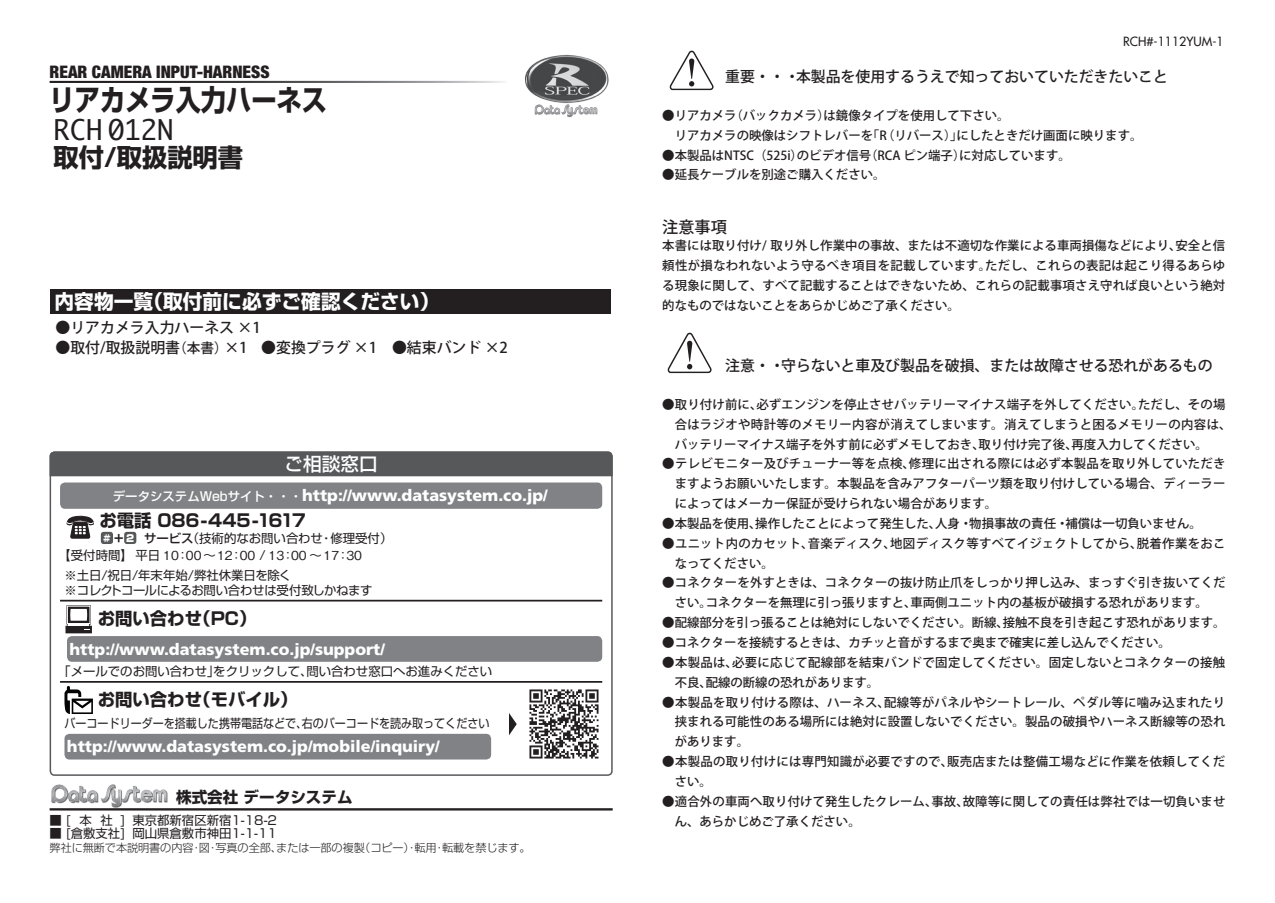
<style>
.page{position:relative;width:1275px;height:903px;background:#fff}
.page>*{position:absolute;margin:0;border:0;box-sizing:border-box;transform-origin:0 0}
.t1{font:700 29.4px "Shin Go Pro";color:#231f20;scale:.86 1}
.t2{font:27.3px "Monaco";color:#231f20}
.t3{font:700 25.2px "Shin Go Pro";color:#231f20}
.ノーマル{font:700 19.78px "Shin Go Pro";color:#fff}
.t4{font:500 18.55px "Shin Go Pro";color:#fff}
.t5{font:700 17.32px "Shin Go Pro";color:#231f20}
.t6{font:900 condensed 17.15px "Helvetica Neue";color:#231f20}
.t7{font:900 16.1px "Frutiger";color:#fff}
.t8{font:500 16.1px "Koz Go Pro";color:#231f20}
.t9{font:700 15.58px "Shin Go Pro";color:#231f20}
.ノーマル-2{font:500 14.88px "Koz Go Pro";color:#231f20}
.ノーマル-3{font:500 13.65px "Koz Go Pro";color:#231f20}
.t10{font:500 12.42px/19.8px "Koz Go Pro";letter-spacing:.005em;color:#231f20}
.t11{font:500 12.42px/19.8px "Koz Go Pro";letter-spacing:.025em;color:#231f20}
.t12{font:12.42px "Shin Go Pro";color:#231f20}
.t13{font:500 12.42px "Koz Go Pro";letter-spacing:.03em;color:#231f20}
.t14{font:12.42px "Shin Go Pro";color:#231f20;scale:.89 1}
.t15{font:500 12.42px "Gothic BBB Pro";color:#231f20}
.t16{font:12.42px "Shin Go Pro";letter-spacing:-.035em;color:#231f20}
.t17{font:500 12.42px "Shin Go Pro";color:#fff}
.ノーマル-4{font:12.42px "Futura";color:#231f20}
.t18{font:500 12.42px "Shin Go Pro";color:#231f20}
.t19{font:700 12.42px "Shin Go Pro";color:#231f20}
.t20{font:300 11.2px "Shin Go Pro";letter-spacing:-.01em;color:#231f20}
.t21{font:900 9.97px "Shin Go Pro";color:#fff}
.s1{font-size:14.88px}
.s2{font-family:"Shin Go Pro";font-weight:400}
</style>
<div class="page">
<img style="left:667px;top:332px;width:45px;height:41px">
<img style="left:669px;top:50px;width:45px;height:41px">
<img style="left:51px;top:784px;width:117px;height:24px">
<hr style="left:50px;top:808px;width:563px;height:2px;background:#231f20">
<div style="left:60px;top:482px;width:542px;height:27px;background:#808285;border-radius:5px"></div>
<div style="left:50px;top:451px;width:563px;height:25px;background:#57585a"></div>
<div style="left:67px;top:636px;width:535px;height:26px;background:#808285;border-radius:5px"></div>
<svg style="left:66px;top:605px;width:26px;height:28px"></svg>
<div style="left:64px;top:734px;width:427px;height:25px;background:#808285;border-radius:5px"></div>
<svg style="left:64px;top:686px;width:29px;height:28px"></svg>
<svg style="left:509px;top:713px;width:8px;height:22px"></svg>
<img style="left:529px;top:689px;width:70px;height:70px">
<hr style="left:60px;top:681px;width:542px;height:2px;background:#231f20">
<hr style="left:60px;top:600px;width:542px;height:1px;background:#231f20">
<svg style="left:66px;top:516px;width:28px;height:23px"></svg>
<div style="left:101px;top:532px;width:12px;height:12px;background:#57585a;border-radius:3px"></div>
<div style="left:124px;top:532px;width:12px;height:12px;background:#57585a;border-radius:3px"></div>
<div style="left:50px;top:289px;width:560px;height:25px;background:#231f20"></div>
<img style="left:525px;top:54px;width:84px;height:49px">
<img style="left:534px;top:103px;width:64px;height:15px">
<p class="t6" style="left:50px;top:58px;width:222px">REAR CAMERA INPUT-HARNESS</p>
<p class="t1" style="left:50px;top:76px;width:324px">リアカメラ入力ハーネス</p>
<p class="t2" style="left:54px;top:106px;width:122px">RCH 012N</p>
<p class="t3" style="left:54px;top:138px;width:191px">取付/取扱説明書</p>
<p class="ノーマル" style="left:55px;top:286px;width:100px">内容物一覧</p>
<p class="ノーマル" style="left:143px;top:286px;width:298px">（取付前に必ずご確認ください(</p>
<p class="ノーマル-2" style="left:56px;top:318px;width:207px">●リアカメラ入力ハーネス ×1</p>
<p class="ノーマル-2" style="left:56px;top:338px;width:126px">●取付/取扱説明書</p>
<p class="ノーマル-3" style="left:173px;top:340px;width:76px">（本書）<span class="s1">×1</span></p>
<p class="ノーマル-2" style="left:261px;top:338px;width:117px">●変換プラグ ×1</p>
<p class="ノーマル-2" style="left:392px;top:338px;width:117px">●結束バンド ×2</p>
<p class="t4" style="left:285px;top:449px;width:95px">ご相談窓口</p>
<p class="t7" style="left:302px;top:486px;width:247px">http://www.datasystem.co.jp/</p>
<p class="t17" style="left:113px;top:486px;width:191px">データシステムWebサイト・・・</p>
<p class="t5" style="left:99px;top:507px;width:208px">お電話 086-445-1617</p>
<p class="t15" style="left:58px;top:546px;width:305px"><span class="s2">【受付時間】平日</span> 10：00<span class="s2">〜</span>12：00 <span class="s2">/</span> 13：00 <span class="s2">〜</span>17：30</p>
<p class="t12" style="left:64px;top:565px;width:228px">※土日/祝日/年末年始/弊社休業日を除く</p>
<p class="t16" style="left:64px;top:580px;width:309px">※コレクトコールによるお問い合わせは受付致しかねます</p>
<p class="t12" style="left:187px;top:528px;width:137px">（技術的なお問い合わせ</p>
<p class="t18" style="left:144px;top:528px;width:51px">サービス</p>
<p class="t12" style="left:330px;top:528px;width:64px">修理受付(</p>
<p class="t19" style="left:114px;top:528px;width:11px">+</p>
<p class="t21" style="left:126px;top:530px;width:10px">2</p>
<p class="t21" style="left:103px;top:530px;width:9px">#</p>
<p class="t12" style="left:320px;top:528px;width:14px">・</p>
<p class="t5" style="left:98px;top:605px;width:106px">お問い合わせ</p>
<p class="t7" style="left:70px;top:639px;width:317px">http://www.datasystem.co.jp/support/</p>
<p class="t12" style="left:306px;top:661px;width:188px">問い合わせ窓口へお進みください</p>
<p class="t5" style="left:193px;top:605px;width:65px">（PC(</p>
<p class="t12" style="left:58px;top:661px;width:163px">「メールでのお問い合わせ」</p>
<p class="t12" style="left:213px;top:661px;width:101px">をクリックして、</p>
<p class="t5" style="left:193px;top:686px;width:106px">（モバイル(</p>
<p class="t5" style="left:98px;top:686px;width:106px">お問い合わせ</p>
<p class="t14" style="left:64px;top:713px;width:479px">バーコードリーダーを搭載した携帯電話などで右のバーコードを読み取ってください</p>
<p class="t14" style="left:296px;top:713px;width:14px">、</p>
<p class="t7" style="left:67px;top:737px;width:374px">http://www.datasystem.co.jp/mobile/inquiry/</p>
<p class="t12" style="left:79px;top:810px;width:14px">本</p>
<p class="t12" style="left:100px;top:810px;width:14px">社</p>
<p class="t12" style="left:50px;top:810px;width:23px">■ [</p>
<p class="t12" style="left:120px;top:810px;width:6px">]</p>
<p class="t12" style="left:50px;top:823px;width:77px">■ [倉敷支社]</p>
<p class="t9" style="left:176px;top:785px;width:178px">株式会社データシステム</p>
<p class="t12" style="left:132px;top:810px;width:146px">東京都新宿区新宿1-18-2</p>
<p class="t12" style="left:132px;top:823px;width:146px">岡山県倉敷市神田1-1-11</p>
<p class="t20" style="left:359px;top:838px;width:60px">（コピー）・</p>
<p class="t20" style="left:50px;top:838px;width:145px">弊社に無断で本説明書の内容</p>
<p class="t20" style="left:442px;top:838px;width:90px">転載を禁じます。</p>
<p class="t20" style="left:215px;top:838px;width:68px">写真の全部、</p>
<p class="t20" style="left:276px;top:838px;width:90px">または一部の複製</p>
<p class="t20" style="left:414px;top:838px;width:24px">転用</p>
<p class="t20" style="left:199px;top:838px;width:13px">図</p>
<p class="t20" style="left:191px;top:838px;width:13px">・</p>
<p class="t20" style="left:207px;top:838px;width:13px">・</p>
<p class="t20" style="left:434px;top:838px;width:13px">・</p>
<p class="ノーマル-4" style="left:1123px;top:34px;width:102px">RCH#-1112YUM-1</p>
<p class="ノーマル-2" style="left:796px;top:67px;width:374px">本製品を使用するうえで知っておいていただきたいこと</p>
<p class="ノーマル-2" style="left:725px;top:67px;width:76px">重要・・・</p>
<p class="t10" style="left:823px;top:106px;width:188px">は鏡像タイプを使用して下さい。</p>
<p class="t10" style="left:730px;top:106px;width:101px">（バックカメラ）</p>
<p class="t10" style="left:662px;top:106px;width:76px">●リアカメラ</p>
<p class="t10" style="left:662px;top:126px;width:212px">　リアカメラの映像はシフトレバーを</p>
<p class="t10" style="left:867px;top:126px;width:97px">「（R リバース）」</p>
<p class="t10" style="left:956px;top:126px;width:188px">にしたときだけ画面に映ります。</p>
<p class="t10" style="left:797px;top:146px;width:76px">のビデオ信号</p>
<p class="t10" style="left:865px;top:146px;width:102px">（RCA ピン端子）</p>
<p class="t10" style="left:662px;top:146px;width:142px">●本製品はNTSC（525 ）i</p>
<p class="t10" style="left:662px;top:166px;width:225px">●延長ケーブルを別途ご購入ください。</p>
<p class="t10" style="left:959px;top:146px;width:113px">に対応しています。</p>
<p class="t8" style="left:662px;top:217px;width:66px">注意事項</p>
<p class="t10" style="left:985px;top:236px;width:242px;text-indent:-323px">本書には取り付け/ 取り外し作業中の事故、または不適切な作業による車両損傷などにより、<br>ただし、これらの表記は起こり得るあらゆ</p>
<p class="t10" style="left:1175px;top:236px;width:51px">安全と信</p>
<p class="t10" style="left:662px;top:256px;width:565px">頼性が損なわれないよう守るべき項目を記載しています。<br>る現象に関して、すべて記載することはできないため、これらの記載事項さえ守れば良いという絶対的なものではないことをあらかじめご了承ください。</p>
<p class="ノーマル-2" style="left:781px;top:356px;width:433px">守らないと車及び製品を破損、または故障させる恐れがあるもの</p>
<p class="ノーマル-2" style="left:725px;top:356px;width:61px">注意・・</p>
<p class="t10" style="left:756px;top:395px;width:389px">必ずエンジンを停止させバッテリーマイナス端子を外してください。</p>
<p class="t10" style="left:1138px;top:395px;width:89px">ただし、その場</p>
<p class="t10" style="left:662px;top:395px;width:102px">●取り付け前に、</p>
<p class="t13" style="left:675px;top:416px;width:558px">合はラジオや時計等のメモリー内容が消えてしまいます。消えてしまうと困るメモリーの内容は、</p>
<p class="t10" style="left:1071px;top:435px;width:138px">再度入力してください。</p>
<p class="t10" style="left:675px;top:435px;width:312px">バッテリーマイナス端子を外す前に必ずメモしておき、</p>
<p class="t11" style="left:909px;top:454px;width:318px">修理に出される際には必ず本製品を取り外していただき</p>
<p class="t10" style="left:978px;top:435px;width:101px">取り付け完了後、</p>
<p class="t10" style="left:675px;top:454px;width:552px;text-indent:-12px">●テレビモニター及びチューナー等を点検、<br>ますようお願いいたします。本製品を含みアフターパーツ類を取り付けしている場合、ディーラーによってはメーカー保証が受けられない場合があります。</p>
<p class="t10" style="left:1065px;top:514px;width:138px">補償は一切負いません。</p>
<p class="t10" style="left:969px;top:514px;width:101px">物損事故の責任・</p>
<p class="t10" style="left:935px;top:514px;width:39px">人身・</p>
<p class="t10" style="left:755px;top:514px;width:188px">操作したことによって発生した、</p>
<p class="t10" style="left:662px;top:514px;width:101px">●本製品を使用、</p>
<p class="t10" style="left:808px;top:534px;width:90px">音楽ディスク、</p>
<p class="t13" style="left:890px;top:535px;width:254px">地図ディスク等すべてイジェクトしてから、</p>
<p class="t13" style="left:1137px;top:535px;width:90px">脱着作業をおこ</p>
<p class="t10" style="left:675px;top:534px;width:140px;text-indent:-12px">●ユニット内のカセット、なってください。</p>
<p class="t10" style="left:910px;top:574px;width:317px;text-indent:-248px">●コネクターを外すときは、コネクターの抜け防止爪をしっかり押し込み、まっすぐ引き抜いてくだ車両側ユニット内の基板が破損する恐れがあります。</p>
<p class="t10" style="left:706px;top:593px;width:212px">コネクターを無理に引っ張りますと、</p>
<p class="t10" style="left:675px;top:593px;width:39px">さい。</p>
<p class="t10" style="left:1003px;top:613px;width:224px">接触不良を引き起こす恐れがあります。</p>
<p class="t10" style="left:662px;top:613px;width:348px">●配線部分を引っ張ることは絶対にしないでください。断線、</p>
<p class="t10" style="left:662px;top:633px;width:510px">●コネクターを接続するときは、カチッと音がするまで奥まで確実に差し込んでください。</p>
<p class="t11" style="left:732px;top:653px;width:495px">必要に応じて配線部を結束バンドで固定してください。固定しないとコネクターの接触</p>
<p class="t10" style="left:706px;top:653px;width:175px;text-indent:-43px">●本製品は、<br>配線の断線の恐れがあります。</p>
<p class="t10" style="left:675px;top:673px;width:39px">不良、</p>
<p class="t11" style="left:884px;top:693px;width:343px">配線等がパネルやシートレール、ペダル等に噛み込まれたり</p>
<p class="t10" style="left:675px;top:693px;width:552px;text-indent:-12px">●本製品を取り付ける際は、ハーネス、<br>挟まれる可能性のある場所には絶対に設置しないでください。製品の破損やハーネス断線等の恐れがあります。</p>
<p class="t11" style="left:947px;top:752px;width:280px">販売店または整備工場などに作業を依頼してくだ</p>
<p class="t11" style="left:675px;top:752px;width:280px;text-indent:-12px">●本製品の取り付けには専門知識が必要ですので、さい。</p>
<p class="t10" style="left:963px;top:792px;width:264px">故障等に関しての責任は弊社では一切負いませ</p>
<p class="t10" style="left:675px;top:792px;width:264px;text-indent:-12px">●適合外の車両へ取り付けて発生したクレーム、ん、あらかじめご了承ください。</p>
<p class="t10" style="left:931px;top:792px;width:39px">事故、</p>
</div>
